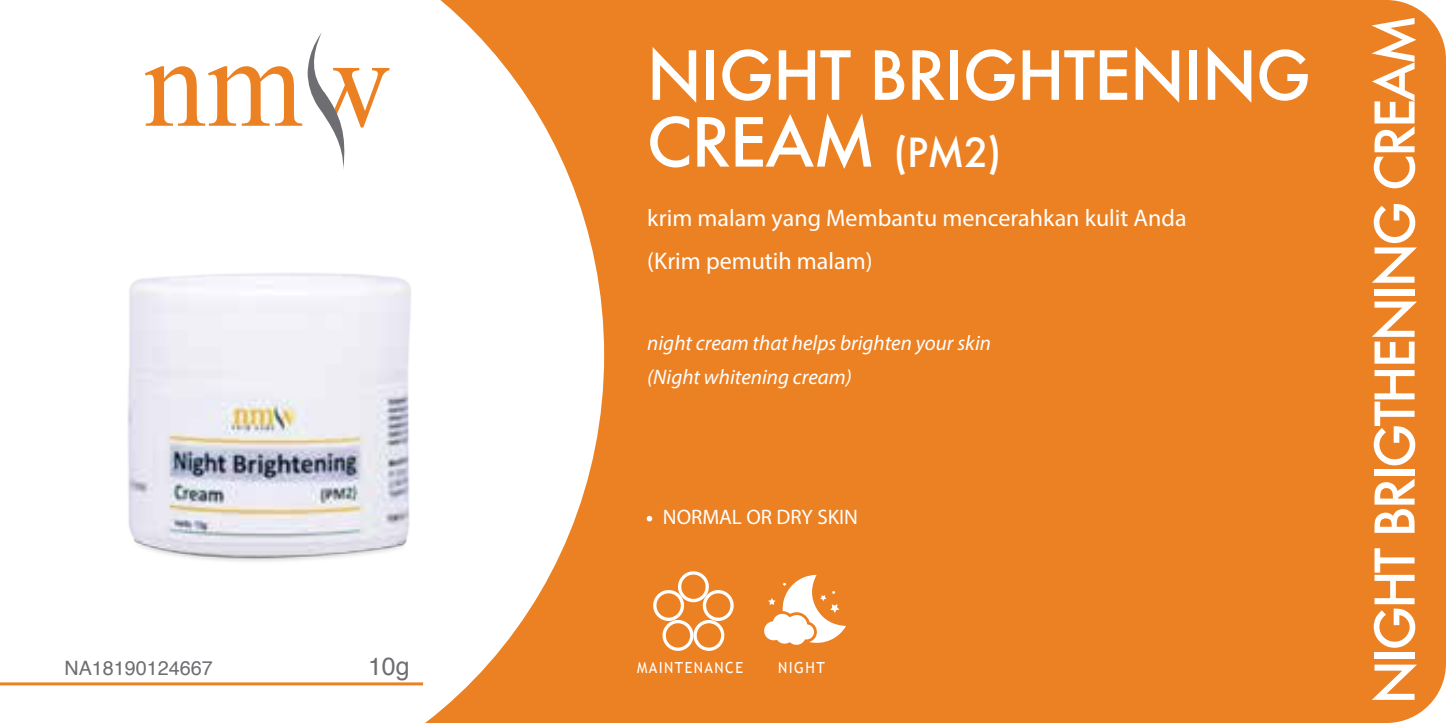
<style>
.page{position:relative;width:1446px;height:723px;background:#fff}
.page>*{position:absolute;margin:0;border:0;box-sizing:border-box;transform-origin:0 0}
.t1{font:500 65.7px/66.9px "Futura";letter-spacing:-.02em;color:#fff}
.t2{font:500 53.1px "Futura";letter-spacing:-.06em;color:#fff}
.t3{font:24.9px "Helvetica";color:#6e6e72}
.t4{font:24px/42.3px "Myriad Pro";color:#fff}
.t5{font:italic 21px/34.5px "Myriad Pro";color:#fff}
.t6{font:21px "Myriad Pro";color:#fff}
.t7{font:19.8px "Helvetica";color:#6e6e72}
.t8{font:15.3px "Trebuchet MS";letter-spacing:.1em;color:#fff;scale:.95 1}
.s1{font-size:39px}
</style>
<div class="page">
<div style="left:604px;top:0;width:842px;height:723px;background:#ec8123"></div>
<svg style="left:302px;top:0;width:302px;height:723px"></svg>
<svg style="left:647px;top:516px;width:5px;height:5px"></svg>
<svg style="left:763px;top:575px;width:83px;height:70px"></svg>
<svg style="left:651px;top:569px;width:84px;height:82px"></svg>
<svg style="left:145px;top:66px;width:157px;height:60px"></svg>
<svg style="left:308px;top:33px;width:81px;height:124px"></svg>
<img style="left:0;top:157px;width:596px;height:566px">
<p class="t7" style="left:65px;top:653px;width:150px">NA18190124667</p>
<p class="t3" style="left:368px;top:647px;width:43px">10g</p>
<h1 class="t1" style="left:647px;top:41px;width:666px">NIGHT BRIGHTENING<br>CREAM <span class="s1">(PM2)</span></h1>
<p class="t4" style="left:647px;top:197px;width:541px">krim malam yang Membantu mencerahkan kulit Anda (Krim pemutih malam)</p>
<p class="t5" style="left:647px;top:325px;width:345px">night cream that helps brighten your skin (Night whitening cream)</p>
<p class="t6" style="left:663px;top:503px;width:197px">NORMAL OR DRY SKIN</p>
<p class="t8" style="left:637px;top:658px;width:113px">MAINTENANCE</p>
<p class="t8" style="left:778px;top:658px;width:51px">NIGHT</p>
<h2 class="t2" style="left:1358px;top:704px;width:692px;rotate:-90deg">NIGHT BRIGTHENING CREAM</h2>
</div>
